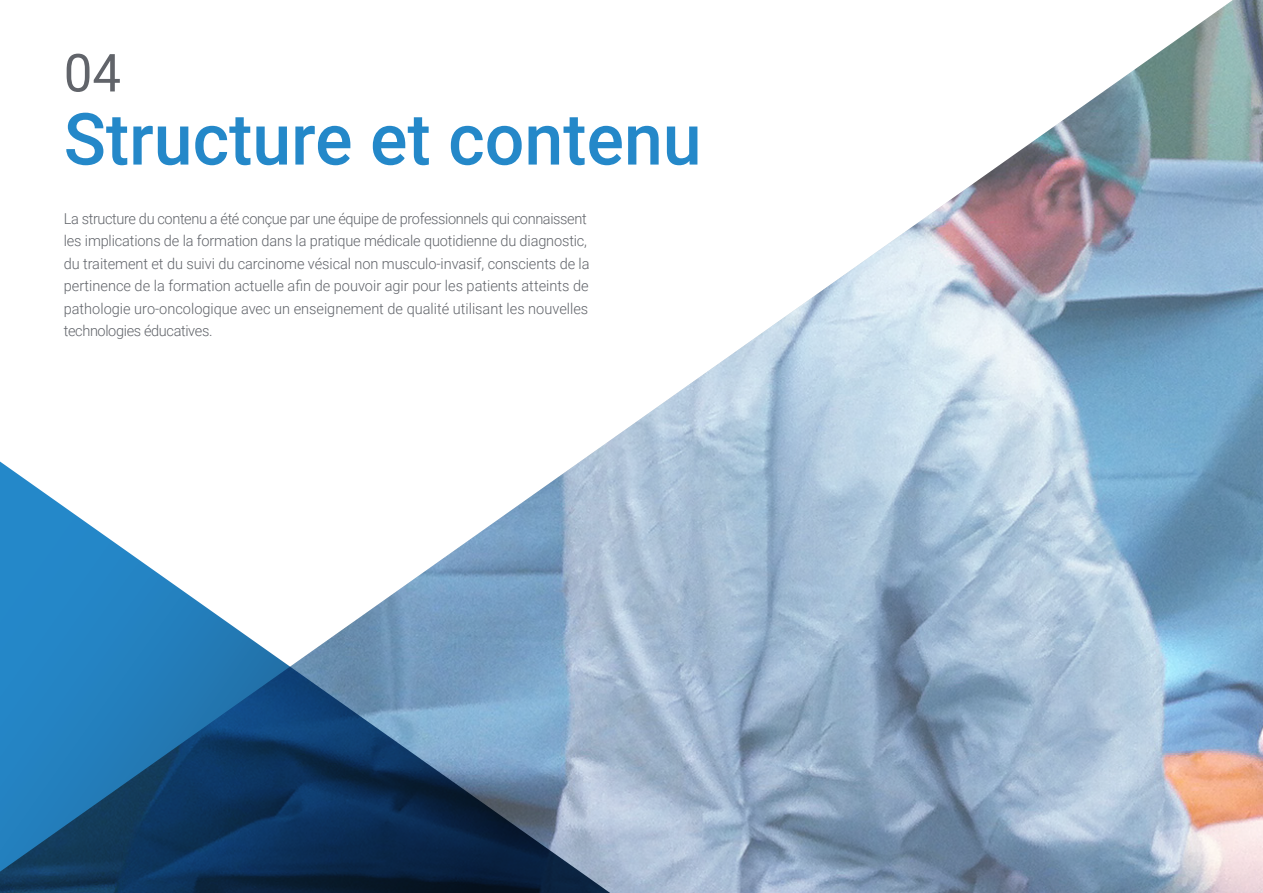
<style>
.page{position:relative;width:1263px;height:893px;background:#fff}
.page>*{position:absolute;margin:0;border:0;box-sizing:border-box;transform-origin:0 0}
.t1{font:500 72px "Roboto";color:#2488c9}
.t2{font:52.5px "Roboto";color:#61646a}
.t3{font:300 15px/22.5px "Roboto";letter-spacing:-.005em;color:#61646a}
</style>
<div class="page">
<img style="left:602px;top:0;width:661px;height:893px">
<svg style="left:0;top:446px;width:640px;height:447px"></svg>
<h2 class="t2" style="left:64px;top:36px;width:59px">04</h2>
<h1 class="t1" style="left:64px;top:89px;width:639px">Structure et contenu</h1>
<p class="t3" style="left:64px;top:207px;width:527px">La structure du contenu a été conçue par une équipe de professionnels qui connaissent les implications de la formation dans la pratique médicale quotidienne du diagnostic, du traitement et du suivi du carcinome vésical non musculo-invasif, conscients de la pertinence de la formation actuelle afin de pouvoir agir pour les patients atteints de pathologie uro-oncologique avec un enseignement de qualité utilisant les nouvelles technologies éducatives.</p>
</div>
